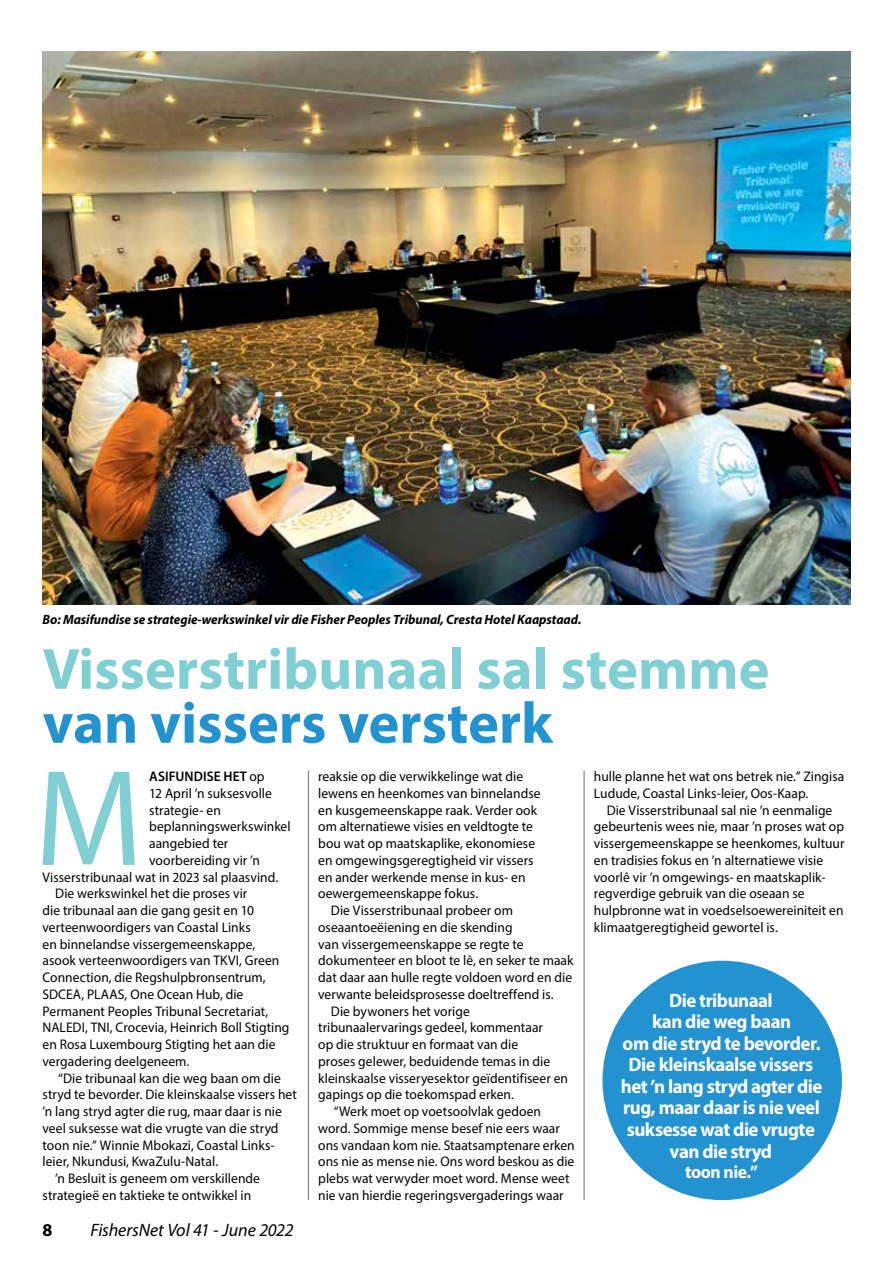
<style>
.page{position:relative;width:893px;height:1263px;background:#fff}
.page>*{position:absolute;margin:0;border:0;box-sizing:border-box;transform-origin:0 0}
.t1{font:138.15px "Myriad Pro";color:#80cfd4}
.t2{font:700 58.5px "Myriad Pro";color:#80cfd4}
.t3{font:700 58.5px "Myriad Pro";color:#2292d0}
.t4{font:700 19.5px/21.6px "Myriad Pro";letter-spacing:-.025em;color:#fff;text-align:center}
.t5{font:700 18.15px "Myriad Pro";letter-spacing:-.025em;color:#fff}
.t6{font:italic 18px "Myriad Pro";letter-spacing:-.01em;color:#000}
.t7{font:700 18px "Myriad Pro";color:#000}
.t8{font:13.95px/16.8px "Myriad Pro";letter-spacing:.005em;color:#000}
.t9{font:600 13.95px "Myriad Pro";letter-spacing:.01em;color:#000}
.t10{font:italic 700 13.5px "Myriad Pro";letter-spacing:-.005em;color:#000}
.s1{font-weight:400}
</style>
<div class="page">
<img style="left:43px;top:51px;width:807px;height:553px">
<hr style="left:308px;top:771px;width:1px;height:429px;background:#6d6e71">
<hr style="left:584px;top:771px;width:1px;height:429px;background:#6d6e71">
<div style="left:602px;top:961px;width:240px;height:239px;background:#2292d0;border-radius:50%"></div>
<p class="t10" style="left:43px;top:611px;width:540px">Bo: Masifundise se strategie-werkswinkel vir die Fisher Peoples Tribunal, Cresta Hotel Kaapstaad.</p>
<h2 class="t2" style="left:43px;top:631px;width:728px">Visserstribunaal sal stemme</h2>
<h2 class="t3" style="left:43px;top:685px;width:512px">van vissers versterk</h2>
<p class="t8" style="left:318px;top:768px;width:206px">reaksie op die verwikkelinge wat die</p>
<p class="t8" style="left:318px;top:785px;width:224px">lewens en heenkomes van binnelandse</p>
<p class="t8" style="left:318px;top:801px;width:220px">en kusgemeenskappe raak. Verder ook</p>
<p class="t8" style="left:318px;top:818px;width:216px">om alternatiewe visies en veldtogte te</p>
<p class="t8" style="left:318px;top:835px;width:218px">bou wat op maatskaplike, ekonomiese</p>
<p class="t8" style="left:318px;top:852px;width:217px">en omgewingsgeregtigheid vir vissers</p>
<p class="t8" style="left:318px;top:868px;width:209px">en ander werkende mense in kus- en</p>
<p class="t8" style="left:318px;top:885px;width:162px">oewergemeenskappe fokus.</p>
<p class="t8" style="left:331px;top:902px;width:183px">Die Visserstribunaal probeer om</p>
<p class="t8" style="left:318px;top:919px;width:196px">oseaantoeëiening en die skending</p>
<p class="t8" style="left:318px;top:935px;width:207px">van vissergemeenskappe se regte te</p>
<p class="t8" style="left:318px;top:952px;width:257px">dokumenteer en bloot te lê, en seker te maak</p>
<p class="t8" style="left:318px;top:969px;width:255px">dat daar aan hulle regte voldoen word en die</p>
<p class="t8" style="left:318px;top:985px;width:237px">verwante beleidsprosesse doeltreffend is.</p>
<p class="t8" style="left:331px;top:1002px;width:140px">Die bywoners het vorige</p>
<p class="t8" style="left:318px;top:1019px;width:226px">tribunaalervarings gedeel, kommentaar</p>
<p class="t8" style="left:318px;top:1036px;width:202px">op die struktuur en formaat van die</p>
<p class="t8" style="left:318px;top:1052px;width:233px">proses gelewer, beduidende temas in die</p>
<p class="t8" style="left:318px;top:1069px;width:251px">kleinskaalse visseryesektor geïdentifiseer en</p>
<p class="t8" style="left:318px;top:1086px;width:197px">gapings op die toekomspad erken.</p>
<p class="t8" style="left:334px;top:1103px;width:209px">“Werk moet op voetsoolvlak gedoen</p>
<p class="t8" style="left:318px;top:1119px;width:243px">word. Sommige mense besef nie eers waar</p>
<p class="t8" style="left:318px;top:1136px;width:258px">ons vandaan kom nie. Staatsamptenare erken</p>
<p class="t8" style="left:318px;top:1153px;width:258px">ons nie as mense nie. Ons word beskou as die</p>
<p class="t8" style="left:318px;top:1170px;width:253px">plebs wat verwyder moet word. Mense weet</p>
<p class="t8" style="left:318px;top:1186px;width:247px">nie van hierdie regeringsvergaderings waar</p>
<p class="t8" style="left:594px;top:768px;width:252px">hulle planne het wat ons betrek nie.” Zingisa<br>Ludude, Coastal Links-leier, Oos-Kaap.</p>
<p class="t8" style="left:594px;top:801px;width:252px;text-indent:13px">Die Visserstribunaal sal nie ’n eenmalige gebeurtenis wees nie, maar ’n proses wat op vissergemeenskappe se heenkomes, kultuur en tradisies fokus en ’n alternatiewe visie voorlê vir ’n omgewings- en maatskaplik&shy;regverdige gebruik van die oseaan se hulpbronne wat in voedselsoewereiniteit en klimaatgeregtigheid gewortel is.</p>
<h1 class="t1" style="left:35px;top:733px;width:109px">M</h1>
<p class="t9" style="left:149px;top:768px;width:117px">ASIFUNDISE HET <span class="s1">op</span></p>
<p class="t8" style="left:149px;top:785px;width:124px">12 April ’n suksesvolle</p>
<p class="t8" style="left:149px;top:801px;width:73px">strategie- en</p>
<p class="t8" style="left:149px;top:818px;width:143px">beplanningswerkswinkel</p>
<p class="t8" style="left:149px;top:835px;width:81px">aangebied ter</p>
<p class="t8" style="left:149px;top:852px;width:112px">voorbereiding vir ’n</p>
<p class="t8" style="left:43px;top:868px;width:237px">Visserstribunaal wat in 2023 sal plaasvind.</p>
<p class="t8" style="left:55px;top:885px;width:193px">Die werkswinkel het die proses vir</p>
<p class="t8" style="left:43px;top:902px;width:213px">die tribunaal aan die gang gesit en 10</p>
<p class="t8" style="left:43px;top:919px;width:210px">verteenwoordigers van Coastal Links</p>
<p class="t8" style="left:43px;top:935px;width:214px">en binnelandse vissergemeenskappe,</p>
<p class="t8" style="left:43px;top:952px;width:238px">asook verteenwoordigers van TKVI, Green</p>
<p class="t8" style="left:43px;top:969px;width:225px">Connection, die Regshulpbronsentrum,</p>
<p class="t8" style="left:43px;top:985px;width:202px">SDCEA, PLAAS, One Ocean Hub, die</p>
<p class="t8" style="left:43px;top:1002px;width:227px">Permanent Peoples Tribunal Secretariat,</p>
<p class="t8" style="left:43px;top:1019px;width:248px">NALEDI, TNI, Crocevia, Heinrich Boll Stigting</p>
<p class="t8" style="left:43px;top:1036px;width:235px">en Rosa Luxembourg Stigting het aan die</p>
<p class="t8" style="left:43px;top:1052px;width:148px">vergadering deelgeneem.</p>
<p class="t8" style="left:58px;top:1069px;width:224px">“Die tribunaal kan die weg baan om die</p>
<p class="t8" style="left:43px;top:1086px;width:256px">stryd te bevorder. Die kleinskaalse vissers het</p>
<p class="t8" style="left:43px;top:1103px;width:241px">’n lang stryd agter die rug, maar daar is nie</p>
<p class="t8" style="left:43px;top:1119px;width:238px">veel suksesse wat die vrugte van die stryd</p>
<p class="t8" style="left:43px;top:1136px;width:234px">toon nie.” Winnie Mbokazi, Coastal Links-</p>
<p class="t8" style="left:43px;top:1153px;width:177px">leier, Nkundusi, KwaZulu-Natal.</p>
<p class="t8" style="left:55px;top:1170px;width:206px">’n Besluit is geneem om verskillende</p>
<p class="t8" style="left:43px;top:1186px;width:210px">strategieë en taktieke te ontwikkel in</p>
<h3 class="t4" style="left:621px;top:988px;width:203px">Die tribunaal<br>kan die weg baan<br>om die stryd te bevorder.<br>Die kleinskaalse vissers het ’n lang stryd agter die rug, maar daar is nie veel suksesse wat die vrugte van die stryd</h3>
<h3 class="t5" style="left:685px;top:1160px;width:74px">toon nie.”</h3>
<p class="t7" style="left:43px;top:1218px;width:11px">8</p>
<p class="t6" style="left:90px;top:1219px;width:205px">FishersNet Vol 41 - June 2022</p>
</div>
